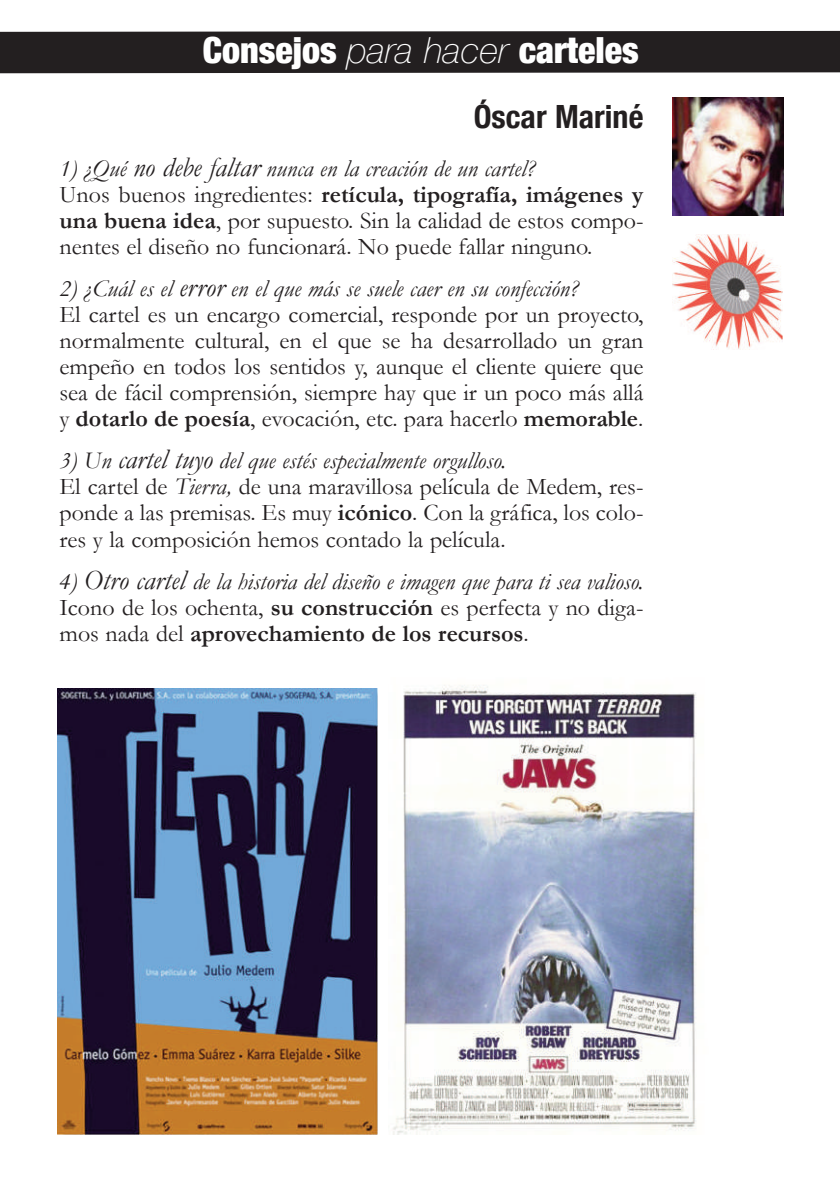
<style>
.page{position:relative;width:840px;height:1191px;background:#fff}
.page>*{position:absolute;margin:0;border:0;box-sizing:border-box;transform-origin:0 0}
.t1{font:900 condensed 36px "Helvetica Neue";color:#fff}
.t2{font:700 condensed 32px "Helvetica Neue";color:#231f20}
.t3{font:24px/26px "Garamond";color:#231f20}
.t4{font:italic 24px/26px "Garamond";color:#231f20;text-align:justify}
.s1{font-weight:100;font-style:italic;font-stretch:normal}
.s2{font-style:italic}
.s3{font-style:italic;font-size:28px}
.s4{font-weight:700}
.s5{font-size:28px}
.s6{font-style:normal}
.s7{font-weight:700;font-style:normal}
</style>
<div class="page">
<div style="left:0;top:31px;width:839px;height:43px;background:#231f20"></div>
<img style="left:393px;top:685px;width:306px;height:449px">
<img style="left:57px;top:688px;width:320px;height:446px">
<img style="left:672px;top:98px;width:111px;height:117px">
<img style="left:672px;top:234px;width:109px;height:116px">
<h1 class="t1" style="left:202px;top:28px;width:437px">Consejos <span class="s1">para hacer</span> carteles</h1>
<h2 class="t2" style="left:473px;top:98px;width:171px">Óscar Mariné</h2>
<p class="t3" style="left:59px;top:156px;width:585px"><span class="s2">1) ¿Qué</span> <span class="s3">no debe faltar</span> <span class="s2">nunca en la creación de un cartel?<br></span>Unos buenos ingredientes: <span class="s4">retícula, tipografía, imágenes y una buena idea</span>, por supuesto. Sin la calidad de estos compo&shy;nentes el diseño no funcionará. No puede fallar ninguno.</p>
<p class="t3" style="left:59px;top:276px;width:585px"><span class="s2">2) ¿Cuál es el</span> <span class="s3">error</span> <span class="s2">en el que más se suele caer en su confección?<br></span>El cartel es un encargo comercial, responde por un proyecto, normalmente cultural, en el que se ha desarrollado un gran empeño en todos los sentidos y, aunque el cliente quiere que sea de fácil comprensión, siempre hay que ir un poco más allá y <span class="s4">dotarlo de poesía</span>, evocación, etc. para hacerlo <span class="s4">memorable</span>.</p>
<p class="t3" style="left:59px;top:448px;width:585px"><span class="s2">3) Un</span> <span class="s3">cartel tuyo</span> <span class="s2">del que estés especialmente orgulloso.<br></span>El cartel de <span class="s2">Tierra,</span> de una maravillosa película de Medem, res&shy;ponde a las premisas. Es muy <span class="s4">icónico</span>. Con la gráfica, los colo&shy;res y la composición hemos contado la película.</p>
<p class="t4" style="left:59px;top:568px;width:585px">4) <span class="s5">Otro cartel</span> de la historia del diseño e imagen que para ti sea valioso.<br><span class="s6">Icono de los ochenta,</span> <span class="s7">su construcción</span> <span class="s6">es perfecta y no diga&shy;mos nada del</span> <span class="s7">aprovechamiento de los recursos</span><span class="s6">.</span></p>
</div>
